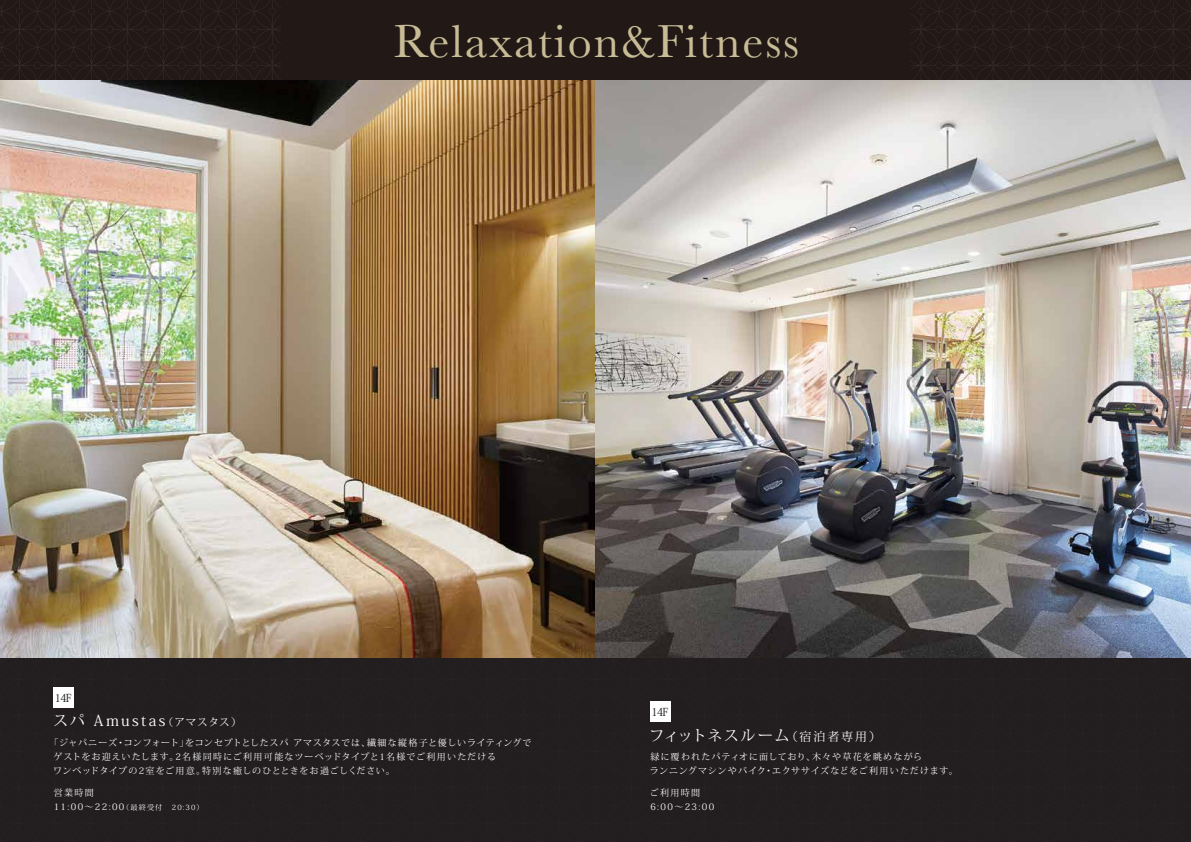
<style>
.page{position:relative;width:1191px;height:842px;background:#221e1f}
.page>*{position:absolute;margin:0;border:0;box-sizing:border-box;transform-origin:0 0}
.t1{font:48px "Baskerville";letter-spacing:.04em;color:#c7bc96}
.t2{font:15px "Koz Min Pro";letter-spacing:.16em;color:#fff}
.t3{font:15px "Koz Min Pro";letter-spacing:.07em;color:#fff}
.t4{font:11px "Koz Min Pro";letter-spacing:-.1em;color:#221e1f}
.t5{font:9px/14px "Koz Min Pro";letter-spacing:.08em;color:#fff}
.t6{font:9px/14px "Koz Min Pro";letter-spacing:.1em;color:#fff}
.t7{font:9px/14px "Koz Min Pro";letter-spacing:.15em;color:#fff}
.t8{font:7.2px "Koz Min Pro";letter-spacing:.15em;color:#fff}
.s1{font-size:10.5px}
.s2{font-size:9px}
.s3{font-size:12px}
</style>
<div class="page">
<img style="left:0;top:80px;width:595px;height:577px">
<img style="left:595px;top:80px;width:596px;height:577px">
<div style="left:0;top:0;width:1191px;height:80px;background:#221815"></div>
<div style="left:54px;top:687px;width:20px;height:20px;background:#fff"></div>
<div style="left:650px;top:701px;width:21px;height:21px;background:#fff"></div>
<p class="t4" style="left:54px;top:690px;width:19px">14F</p>
<h1 class="t1" style="left:394px;top:11px;width:407px">Relaxation&amp;Fitness</h1>
<h2 class="t2" style="left:53px;top:710px;width:190px">スパ Amustas<span class="s1">（アマスタス）</span></h2>
<p class="t5" style="left:53px;top:735px;width:480px;text-indent:-4px">「ジャパニーズ・コンフォート」をコンセプトとしたスパアマスタスでは、繊細な縦格子と優しいライティングでゲストをお迎えいたします。2名様同時にご利用可能なツーベッドタイプと1名様でご利用いただける<br>ワンベッドタイプの2室をご用意。特別な癒しのひとときをお過ごしください。</p>
<p class="t6" style="left:54px;top:785px;width:42px">営業時間</p>
<p class="t8" style="left:54px;top:802px;width:151px"><span class="s2">11:00～22:00</span>（最終受付　20:30）</p>
<p class="t4" style="left:651px;top:705px;width:19px">14F</p>
<h2 class="t3" style="left:649px;top:724px;width:233px">フィットネスルーム<span class="s3">（宿泊者専用）</span></h2>
<p class="t6" style="left:650px;top:749px;width:309px">緑に覆われたパティオに面しており、木々や草花を眺めながら<br>ランニングマシンやバイク・エクササイズなどをご利用いただけます。</p>
<p class="t7" style="left:650px;top:785px;width:66px">ご利用時間<br>6:00～23:00</p>
</div>
